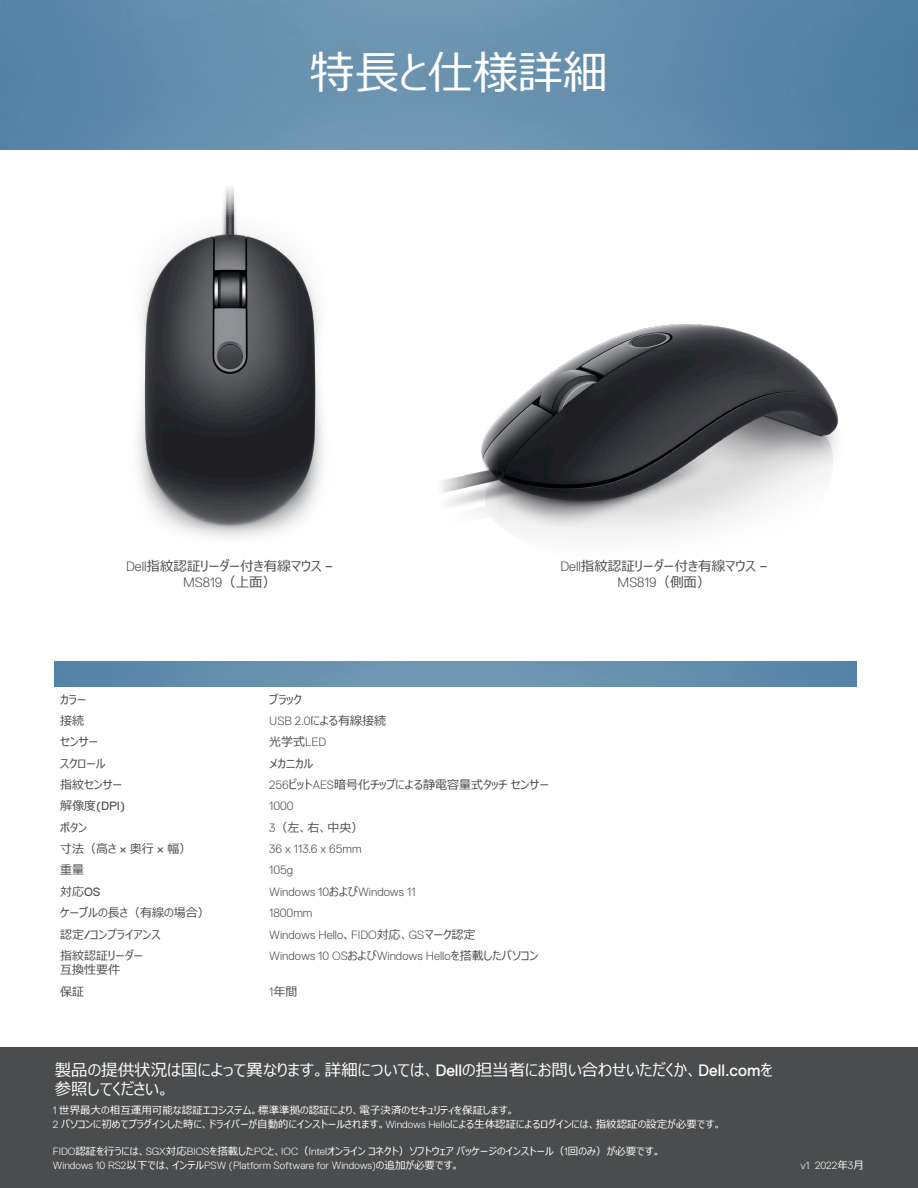
<style>
.page{position:relative;width:918px;height:1188px;background:#fff}
.page>*{position:absolute;margin:0;border:0;box-sizing:border-box;transform-origin:0 0}
.t1{font:45px "Meiryo UI";color:#fff}
.t2{font:16.5px/19.8px "Meiryo UI";color:#fff}
.Interior_-_body{font:13.5px/16.2px "Meiryo UI";color:#4b4c4d;text-align:center}
.Spec_body{font:12px/14.4px "Meiryo UI";color:#4b4c4d}
.Spec_body-2{font:300 12px "Dell Replica";color:#4b4c4d}
.Spec_body-3{font:12px "Dell Replica";color:#4b4c4d}
.Footnotes_-_white{font:10.5px "Meiryo UI";color:#fff}
.Footnotes_-_white-2{font:300 10.5px "Dell Replica";color:#fff}
.s1{font-family:"Dell Replica";font-weight:300}
.s2{font-family:"Meiryo UI"}
.s3{font-family:"Dell Replica"}
.s4{font-family:"Meiryo UI";font-weight:400}
</style>
<div class="page">
<img style="left:0;top:0;width:918px;height:150px">
<img style="left:55px;top:662px;width:801px;height:25px">
<div style="left:0;top:1047px;width:918px;height:141px;background:#4b4c4d"></div>
<img style="left:137px;top:187px;width:186px;height:351px">
<img style="left:441px;top:324px;width:397px;height:211px">
<p class="t1" style="left:310px;top:41px;width:300px">特長と仕様詳細</p>
<p class="Interior_-_body" style="left:126px;top:559px;width:209px"><span class="s1">Dell</span>指紋認証リーダー付き有線マウス –<br><span class="s1">MS819</span>（上面）</p>
<p class="Interior_-_body" style="left:561px;top:559px;width:209px"><span class="s1">Dell</span>指紋認証リーダー付き有線マウス –<br><span class="s1">MS819</span>（側面）</p>
<p class="Spec_body" style="left:60px;top:693px;width:28px">カラー</p>
<p class="Spec_body" style="left:269px;top:693px;width:34px">ブラック</p>
<p class="Spec_body" style="left:60px;top:714px;width:25px">接続</p>
<p class="Spec_body" style="left:269px;top:714px;width:118px"><span class="s1">USB 2.0</span>による有線接続</p>
<p class="Spec_body" style="left:60px;top:735px;width:40px">センサー</p>
<p class="Spec_body" style="left:269px;top:736px;width:58px">光学式<span class="s1">LED</span></p>
<p class="Spec_body" style="left:60px;top:757px;width:47px">スクロール</p>
<p class="Spec_body" style="left:269px;top:757px;width:46px">メカニカル</p>
<p class="Spec_body" style="left:60px;top:778px;width:64px">指紋センサー</p>
<p class="Spec_body" style="left:269px;top:778px;width:281px"><span class="s1">256</span>ビット<span class="s1">AES</span>暗号化チップによる静電容量式タッチセンサー</p>
<p class="Spec_body-3" style="left:60px;top:800px;width:67px"><span class="s2">解像度</span>(DPI)</p>
<p class="Spec_body-2" style="left:269px;top:800px;width:26px">1000</p>
<p class="Spec_body" style="left:60px;top:821px;width:29px">ボタン</p>
<p class="Spec_body" style="left:269px;top:821px;width:96px"><span class="s1">3</span>（左、右、中央）</p>
<p class="Spec_body" style="left:60px;top:842px;width:133px">寸法（高さ <span class="s3">×</span> 奥行 <span class="s3">×</span> 幅）</p>
<p class="Spec_body-2" style="left:269px;top:842px;width:94px">36 x 113.6 x 65mm</p>
<p class="Spec_body" style="left:60px;top:863px;width:25px">重量</p>
<p class="Spec_body-2" style="left:269px;top:864px;width:25px">105g</p>
<p class="Spec_body" style="left:60px;top:885px;width:42px">対応<span class="s3">OS</span></p>
<p class="Spec_body-2" style="left:269px;top:885px;width:148px">Windows 10<span class="s4">および</span>Windows 11</p>
<p class="Spec_body" style="left:60px;top:906px;width:151px">ケーブルの長さ（有線の場合）</p>
<p class="Spec_body-2" style="left:269px;top:906px;width:45px">1800mm</p>
<p class="Spec_body" style="left:60px;top:928px;width:102px">認定<span class="s3">/</span>コンプライアンス</p>
<p class="Spec_body-2" style="left:269px;top:928px;width:208px">Windows Hello<span class="s4">、</span>FIDO<span class="s4">対応、</span>GS<span class="s4">マーク認定</span></p>
<p class="Spec_body" style="left:60px;top:949px;width:85px">指紋認証リーダー互換性要件</p>
<p class="Spec_body-2" style="left:269px;top:949px;width:271px">Windows 10 OS<span class="s4">および</span>Windows Hello<span class="s4">を搭載したパソコン</span></p>
<p class="Spec_body" style="left:60px;top:985px;width:25px">保証</p>
<p class="Spec_body" style="left:269px;top:985px;width:30px"><span class="s1">1</span>年間</p>
<p class="t2" style="left:55px;top:1061px;width:720px">製品の提供状況は国によって異なります。詳細については、<span class="s3">Dell</span>の担当者にお問い合わせいただくか、<span class="s3">Dell.com</span>を参照してください。</p>
<p class="Footnotes_-_white" style="left:53px;top:1103px;width:463px"><span class="s1">1</span> 世界最大の相互運用可能な認証エコシステム。標準準拠の認証により、電子決済のセキュリティを保証します。</p>
<p class="Footnotes_-_white" style="left:53px;top:1117px;width:670px"><span class="s1">2</span> パソコンに初めてプラグインした時に、ドライバーが自動的にインストールされます。<span class="s1">Windows Hello</span>による生体認証によるログインには、指紋認証の設定が必要です。</p>
<p class="Footnotes_-_white" style="left:53px;top:1144px;width:609px"><span class="s1">FIDO</span>認証を行うには、<span class="s1">SGX</span>対応<span class="s1">BIOS</span>を搭載した<span class="s1">PC</span>と、<span class="s1">IOC</span>（<span class="s1">Intel</span>オンラインコネクト）ソフトウェアパッケージのインストール（<span class="s1">1</span>回のみ）が必要です。</p>
<p class="Footnotes_-_white-2" style="left:53px;top:1160px;width:408px">Windows 10 RS2<span class="s4">以下では、インテル</span>PSW (Platform Software for Windows)<span class="s4">の追加が必要です。</span></p>
<p class="Footnotes_-_white-2" style="left:801px;top:1160px;width:65px">v1 2022<span class="s4">年</span>3<span class="s4">月</span></p>
</div>
